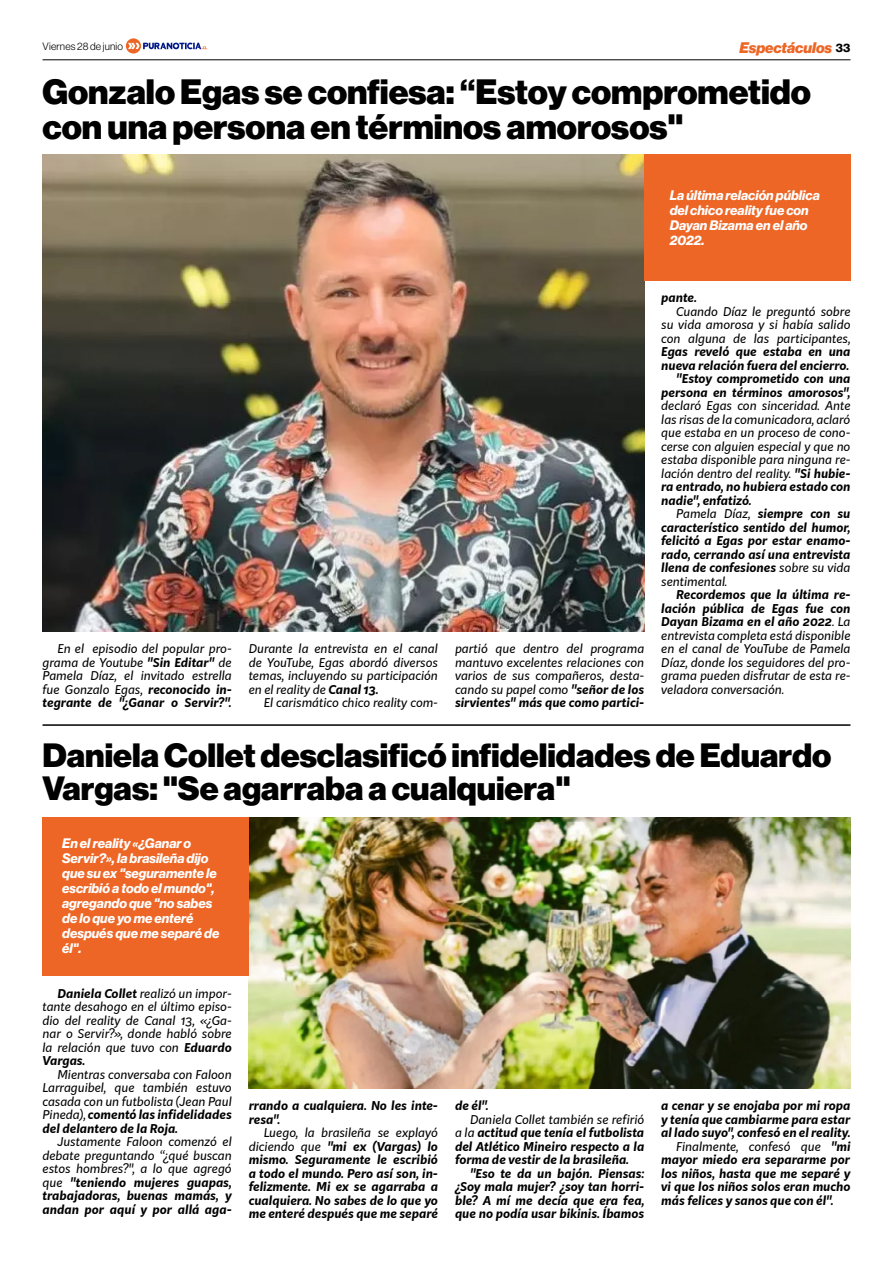
<style>
.page{position:relative;width:893px;height:1263px;background:#fff}
.page>*{position:absolute;margin:0;border:0;box-sizing:border-box;transform-origin:0 0}
.t1{font:34.5px/34.5px "N Haas Grotesk DS Pro 95 Blk";color:#000}
.t2{font:33px/33px "N Haas Grotesk DS Pro 95 Blk";color:#000}
.t3{font:15px "N Haas Grotesk DS Pro 96 Blk It";color:#ed6626}
.t4{font:13.5px/15px "N Haas Grotesk DS Pro 76 Bd It";color:#fff}
.t5{font:italic 12px/13.5px "Kit Sans";color:#000;text-align:justify}
.t6{font:italic 700 12px/13.5px "Kit Sans";color:#000;text-align:justify}
.t7{font:10.5px "N Haas Grotesk DS Pro 45 Lt";letter-spacing:.015em;color:#000}
.s1{font-family:"N Haas Grotesk DS Pro 75 Bd";font-size:12px;color:#000}
.s2{font-weight:700}
.s3{font-weight:400}
</style>
<div class="page">
<img style="left:249px;top:817px;width:601px;height:272px">
<div style="left:43px;top:817px;width:206px;height:159px;background:#ed6626"></div>
<hr style="left:43px;top:59px;width:807px;height:1px;background:#000">
<hr style="left:43px;top:724px;width:807px;height:2px;background:#000">
<img style="left:43px;top:154px;width:601px;height:477px">
<div style="left:644px;top:154px;width:206px;height:127px;background:#ed6626"></div>
<svg style="left:126px;top:38px;width:81px;height:16px"></svg>
<p class="t7" style="left:43px;top:40px;width:82px">Viernes 28 de junio</p>
<p class="t3" style="left:739px;top:39px;width:113px">Espectáculos <span class="s1">33</span></p>
<h1 class="t1" style="left:43px;top:75px;width:770px">Gonzalo Egas se confiesa: “Estoy comprometido con una persona en términos amorosos"</h1>
<p class="t4" style="left:670px;top:188px;width:152px">La última relación pública del chico reality fue con<br>Dayan Bizama en el año<br>2022.</p>
<p class="t5" style="left:43px;top:641px;width:191px;text-indent:15px">En el episodio del popular pro&shy;grama de Youtube <span class="s2">"Sin Editar"</span> de Pamela Díaz, el invitado estrella fue Gonzalo Egas, <span class="s2">reconocido in&shy;tegrante de "¿Ganar o Servir?".</span></p>
<p class="t5" style="left:249px;top:641px;width:191px">Durante la entrevista en el canal de YouTube, Egas abordó diversos temas, incluyendo su participación en el reality de <span class="s2">Canal 13.</span></p>
<p class="t5" style="left:264px;top:695px;width:176px">El carismático chico reality com-</p>
<p class="t5" style="left:455px;top:641px;width:191px">partió que dentro del programa mantuvo excelentes relaciones con varios de sus compañeros, desta&shy;cando su papel como <span class="s2">"señor de los sirvientes" más que como partici-</span></p>
<p class="t6" style="left:661px;top:290px;width:37px">pante.</p>
<p class="t5" style="left:661px;top:304px;width:191px;text-indent:15px">Cuando Díaz le preguntó sobre su vida amorosa y si había salido con alguna de las participantes,</p>
<p class="t6" style="left:661px;top:344px;width:191px;text-align:right">Egas reveló que estaba en una nueva relación fuera del encierro. "Estoy comprometido con una persona en términos amorosos",</p>
<p class="t5" style="left:661px;top:398px;width:191px">declaró Egas con sinceridad. Ante las risas de la comunicadora, aclaró que estaba en un proceso de cono&shy;cerse con alguien especial y que no estaba disponible para ninguna re&shy;lación dentro del reality. <span class="s2">"Si hubie&shy;ra entrado, no hubiera estado con nadie", enfatizó.</span></p>
<p class="t6" style="left:661px;top:506px;width:191px;text-indent:15px"><span class="s3">Pamela Díaz,</span> siempre con su característico sentido del humor, felicitó a Egas por estar enamo&shy;rado, cerrando así una entrevista llena de confesiones <span class="s3">sobre su vida sentimental.</span></p>
<p class="t5" style="left:661px;top:587px;width:191px;text-indent:15px"><span class="s2">Recordemos que la última re&shy;lación pública de Egas fue con Dayan Bizama en el año 2022</span>. La entrevista completa está disponible en el canal de YouTube de Pamela Díaz, donde los seguidores del pro&shy;grama pueden disfrutar de esta re&shy;veladora conversación.</p>
<h2 class="t2" style="left:43px;top:739px;width:790px">Daniela Collet desclasificó infidelidades de Eduardo<br>Vargas: "Se agarraba a cualquiera"</h2>
<p class="t4" style="left:62px;top:836px;width:159px">En el reality «¿Ganar o<br>Servir?», la brasileña dijo que su ex "seguramente le escribió a todo el mundo", agregando que "no sabes de lo que yo me enteré después que me separé de él".</p>
<p class="t5" style="left:43px;top:986px;width:191px;text-indent:15px"><span class="s2">Daniela Collet</span> realizó un impor&shy;tante desahogo en el último episo&shy;dio del reality de Canal 13, «¿Ga&shy;nar o Servir?», donde habló sobre la relación que tuvo con <span class="s2">Eduardo Vargas.</span></p>
<p class="t5" style="left:43px;top:1067px;width:191px;text-indent:15px">Mientras conversaba con Faloon Larraguibel, que también estuvo casada con un futbolista (Jean Paul Pineda), <span class="s2">comentó las infidelidades del delantero de la Roja.</span></p>
<p class="t5" style="left:43px;top:1134px;width:191px;text-indent:15px">Justamente Faloon comenzó el debate preguntando “¿qué buscan estos hombres?", a lo que agregó que <span class="s2">"teniendo mujeres guapas, trabajadoras, buenas mamás, y andan por aquí y por allá aga-</span></p>
<p class="t6" style="left:249px;top:1098px;width:191px">rrando a cualquiera. No les inte&shy;resa".</p>
<p class="t6" style="left:249px;top:1125px;width:191px;text-indent:15px"><span class="s3">Luego, la brasileña se explayó diciendo que</span> "mi ex (Vargas) lo mismo. Seguramente le escribió a todo el mundo. Pero así son, in&shy;felizmente. Mi ex se agarraba a cualquiera. No sabes de lo que yo me enteré después que me separé</p>
<p class="t6" style="left:455px;top:1098px;width:35px">de él".</p>
<p class="t6" style="left:455px;top:1111px;width:191px;text-indent:15px"><span class="s3">Daniela Collet también se refirió a la</span> actitud que tenía el futbolista del Atlético Mineiro respecto a la forma de vestir de la brasileña.</p>
<p class="t6" style="left:455px;top:1165px;width:191px;text-indent:15px">"Eso te da un bajón. Piensas: ¿Soy mala mujer? ¿soy tan horri&shy;ble? A mí me decía que era fea, que no podía usar bikinis. Íbamos</p>
<p class="t6" style="left:661px;top:1098px;width:191px">a cenar y se enojaba por mi ropa</p>
<p class="t6" style="left:661px;top:1111px;width:191px">y tenía que cambiarme para estar</p>
<p class="t6" style="left:661px;top:1125px;width:191px">al lado suyo", confesó en el reality.</p>
<p class="t5" style="left:676px;top:1139px;width:176px">Finalmente, confesó que <span class="s2">"mi</span></p>
<p class="t6" style="left:661px;top:1152px;width:191px">mayor miedo era separarme por</p>
<p class="t6" style="left:661px;top:1165px;width:191px">los niños, hasta que me separé y</p>
<p class="t6" style="left:661px;top:1179px;width:191px">vi que los niños solos eran mucho</p>
<p class="t6" style="left:661px;top:1192px;width:174px">más felices y sanos que con él".</p>
</div>
